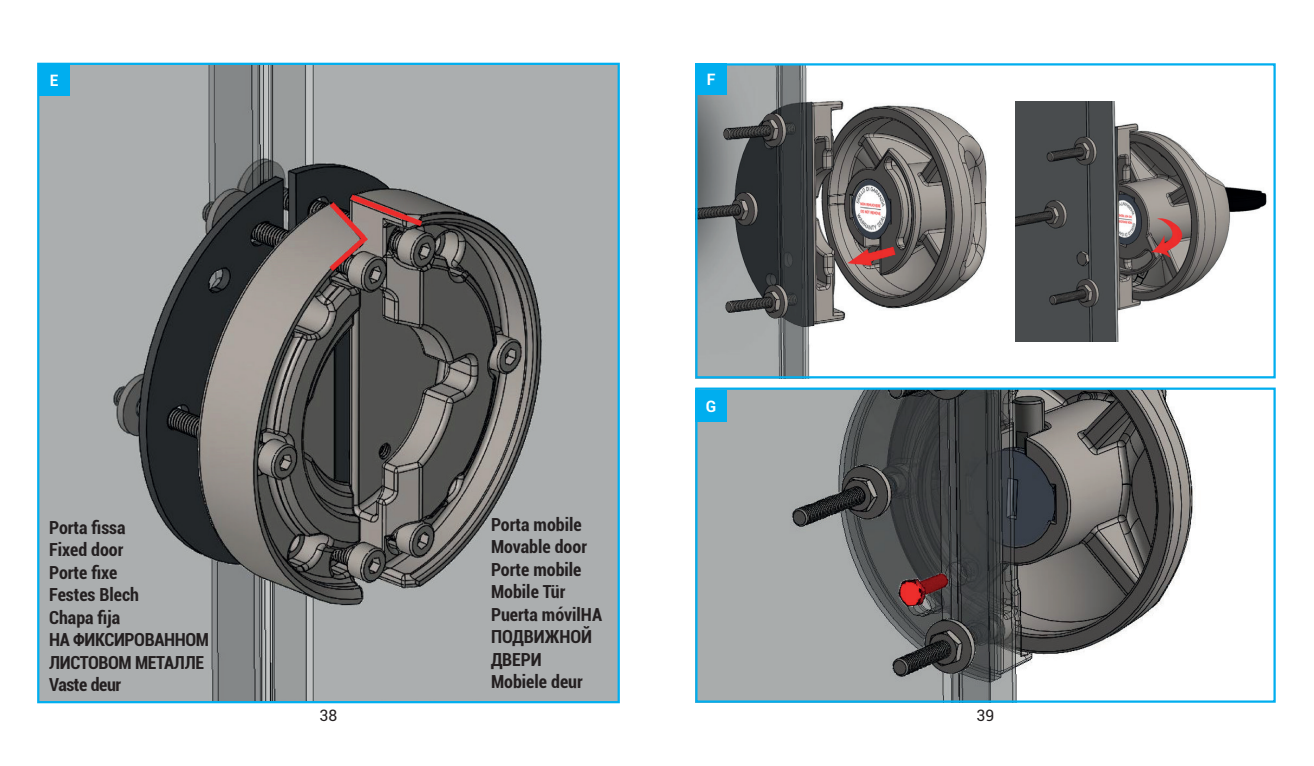
<style>
.page{position:relative;width:1314px;height:766px;background:#fff}
.page>*{position:absolute;margin:0;border:0;box-sizing:border-box;transform-origin:0 0}
.t1{font:700 condensed 18px/22.5px "Roboto";color:#231f20}
.t2{font:15.75px "Roboto";color:#231f20}
.t3{font:700 15.75px "Roboto";color:#fff}
</style>
<div class="page">
<img style="left:40px;top:66px;width:577px;height:634px">
<div style="left:38px;top:64px;width:32px;height:32px;background:#00aeef"></div>
<img style="left:1015px;top:101px;width:252px;height:240px">
<img style="left:698px;top:390px;width:498px;height:309px">
<img style="left:698px;top:66px;width:289px;height:309px">
<div style="left:695px;top:63px;width:32px;height:32px;background:#00aeef"></div>
<div style="left:695px;top:390px;width:32px;height:32px;background:#00aeef"></div>
<div style="left:695px;top:63px;width:581px;height:315px;border:2px solid #00aeef"></div>
<div style="left:695px;top:387px;width:581px;height:315px;border:2px solid #00aeef"></div>
<p class="t3" style="left:50px;top:69px;width:10px">E</p>
<p class="t3" style="left:707px;top:68px;width:10px">F</p>
<p class="t1" style="left:49px;top:515px;width:162px">Porta fissa<br>Fixed door<br>Porte fixe<br>Festes Blech<br>Chapa fija<br>НА ФИКСИРОВАННОМ<br>ЛИСТОВОМ МЕТАЛЛЕ<br>Vaste deur</p>
<p class="t1" style="left:491px;top:512px;width:113px">Porta mobile<br>Movable door<br>Porte mobile<br>Mobile Tür<br>Puerta móvilНА<br>ПОДВИЖНОЙ<br>ДВЕРИ<br>Mobiele deur</p>
<p class="t2" style="left:320px;top:704px;width:19px">38</p>
<p class="t3" style="left:706px;top:395px;width:12px">G</p>
<p class="t2" style="left:977px;top:704px;width:19px">39</p>
</div>
